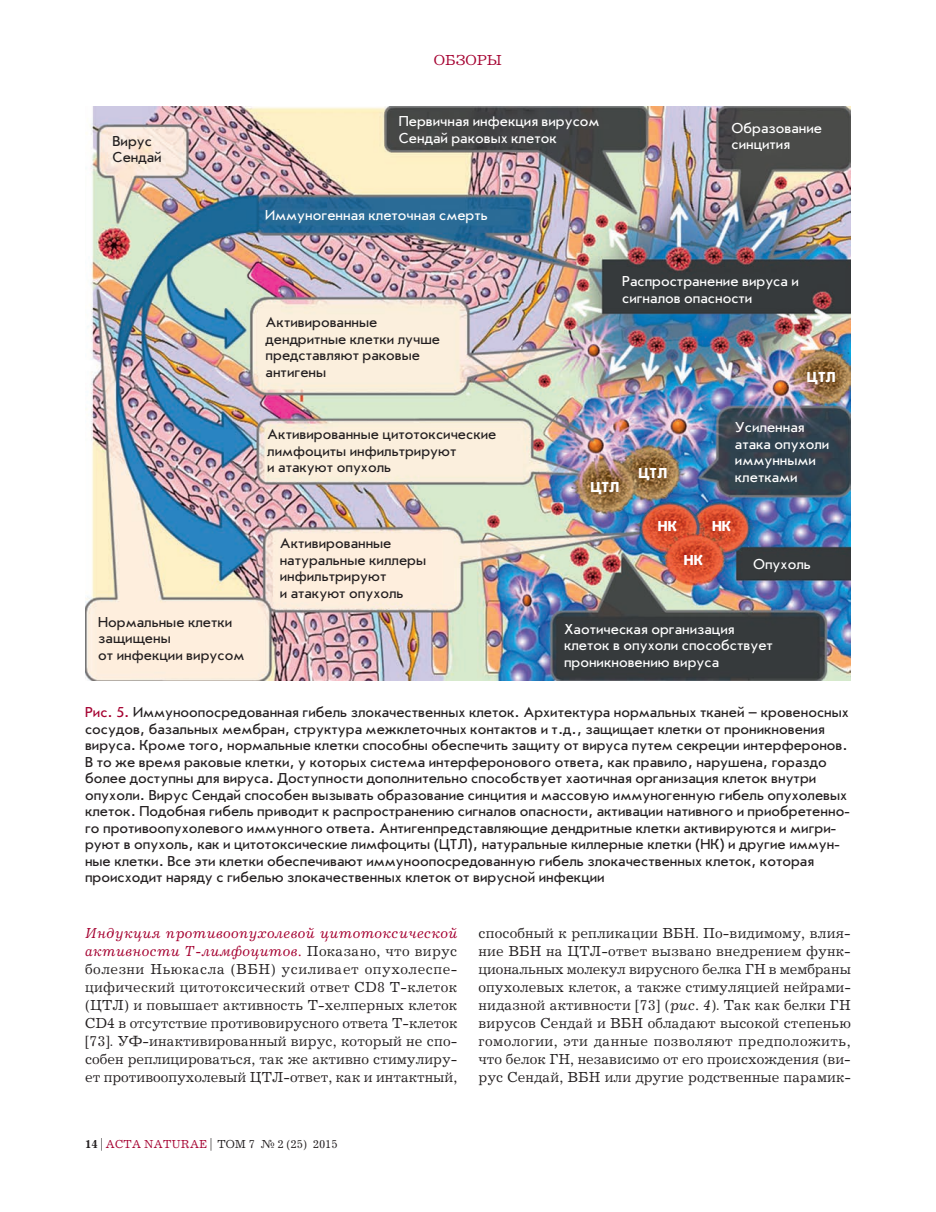
<style>
.page{position:relative;width:936px;height:1212px;background:#fff}
.page>*{position:absolute;margin:0;border:0;box-sizing:border-box;transform-origin:0 0}
.t1{font:15px/16.5px "Journal Sans C";color:#231f20}
.t2{font:15px/18.1px "Journal C";color:#231f20;text-align:justify}
.t3{font:15px/16.5px "Journal Sans C";color:#fff}
.t4{font:700 15px "Journal Sans C";color:#fff}
.t5{font:15px "Journal C";color:#a50231}
.t6{font:12px "Journal C";color:#231f20}
.s1{color:#a50231}
.s2{font-style:italic;color:#a50231}
.s3{font-style:italic}
.s4{font-weight:700}
</style>
<div class="page">
<img style="left:85px;top:106px;width:765px;height:574px">
<p class="t1" style="left:112px;top:133px;width:51px">Вирус<br>Сендай</p>
<p class="t1" style="left:98px;top:614px;width:147px">Нормальные клетки защищены<br>от инфекции вирусом</p>
<p class="t5" style="left:434px;top:52px;width:70px">ОБЗОРЫ</p>
<p class="t3" style="left:399px;top:113px;width:202px">Первичная инфекция вирусом<br>Сендай раковых клеток</p>
<p class="t3" style="left:731px;top:120px;width:92px">Образование синцития</p>
<p class="t3" style="left:265px;top:207px;width:224px">Иммуногенная клеточная смерть</p>
<p class="t1" style="left:265px;top:314px;width:176px">Активированные дендритные клетки лучше представляют раковые антигены</p>
<p class="t1" style="left:267px;top:426px;width:230px">Активированные цитотоксические лимфоциты инфильтрируют<br>и атакуют опухоль</p>
<p class="t1" style="left:280px;top:536px;width:148px">Активированные натуральные киллеры инфильтрируют<br>и атакуют опухоль</p>
<p class="t3" style="left:622px;top:273px;width:178px">Распространение вируса и сигналов опасности</p>
<p class="t4" style="left:806px;top:369px;width:30px">ЦТЛ</p>
<p class="t4" style="left:590px;top:479px;width:30px">ЦТЛ</p>
<p class="t4" style="left:638px;top:466px;width:30px">ЦТЛ</p>
<p class="t3" style="left:734px;top:419px;width:96px">Усиленная атака опухоли иммунными клетками</p>
<p class="t4" style="left:658px;top:518px;width:20px">НК</p>
<p class="t4" style="left:712px;top:518px;width:20px">НК</p>
<p class="t4" style="left:683px;top:552px;width:20px">НК</p>
<p class="t3" style="left:753px;top:557px;width:59px">Опухоль</p>
<p class="t3" style="left:564px;top:621px;width:210px">Хаотическая организация клеток в опухоли способствует проникновению вируса</p>
<p class="t1" style="left:85px;top:704px;width:766px"><span class="s1">Рис. 5.</span> Иммуноопосредованная гибель злокачественных клеток. Архитектура нормальных тканей – кровеносных сосудов, базальных мембран, структура межклеточных контактов и т.д., защищает клетки от проникновения вируса. Кроме того, нормальные клетки способны обеспечить защиту от вируса путем секреции интерферонов.<br>В то же время раковые клетки, у которых система интерферонового ответа, как правило, нарушена, гораздо более доступны для вируса. Доступности дополнительно способствует хаотичная организация клеток внутри опухоли. Вирус Сендай способен вызывать образование синцития и массовую иммуногенную гибель опухолевых клеток. Подобная гибель приводит к распространению сигналов опасности, активации нативного и приобретенно&shy;го противоопухолевого иммунного ответа. Антигенпредставляющие дендритные клетки активируются и мигри&shy;руют в опухоль, как и цитотоксические лимфоциты (ЦТЛ), натуральные киллерные клетки (НК) и другие иммун&shy;ные клетки. Все эти клетки обеспечивают иммуноопосредованную гибель злокачественных клеток, которая происходит наряду с гибелью злокачественных клеток от вирусной инфекции</p>
<p class="t2" style="left:85px;top:924px;width:374px"><span class="s2">Индукция противоопухолевой цитотоксической активности T-лимфоцитов.</span> Показано, что вирус болезни Ньюкасла (ВБН) усиливает опухолеспе&shy;цифический цитотоксический ответ CD8 T-клеток (ЦТЛ) и повышает активность T-хелперных клеток CD4 в отсутствие противовирусного ответа T-клеток [73]. УФ-инактивированный вирус, который не спо&shy;собен реплицироваться, так же активно стимулиру&shy;ет противоопухолевый ЦТЛ-ответ, как и интактный,</p>
<p class="t2" style="left:478px;top:924px;width:374px">способный к репликации ВБН. По-видимому, влия&shy;ние ВБН на ЦТЛ-ответ вызвано внедрением функ&shy;циональных молекул вирусного белка ГН в мембраны опухолевых клеток, а также стимуляцией нейрами&shy;нидазной активности [73] (<span class="s3">рис. 4</span>). Так как белки ГН вирусов Сендай и ВБН обладают высокой степенью гомологии, эти данные позволяют предположить, что белок ГН, независимо от его происхождения (ви&shy;рус Сендай, ВБН или другие родственные парамик-</p>
<p class="t6" style="left:85px;top:1137px;width:254px"><span class="s4">14</span> | <span class="s1">ACTA NATURAE</span> | ТОМ 7 № 2 (25) 2015</p>
</div>
